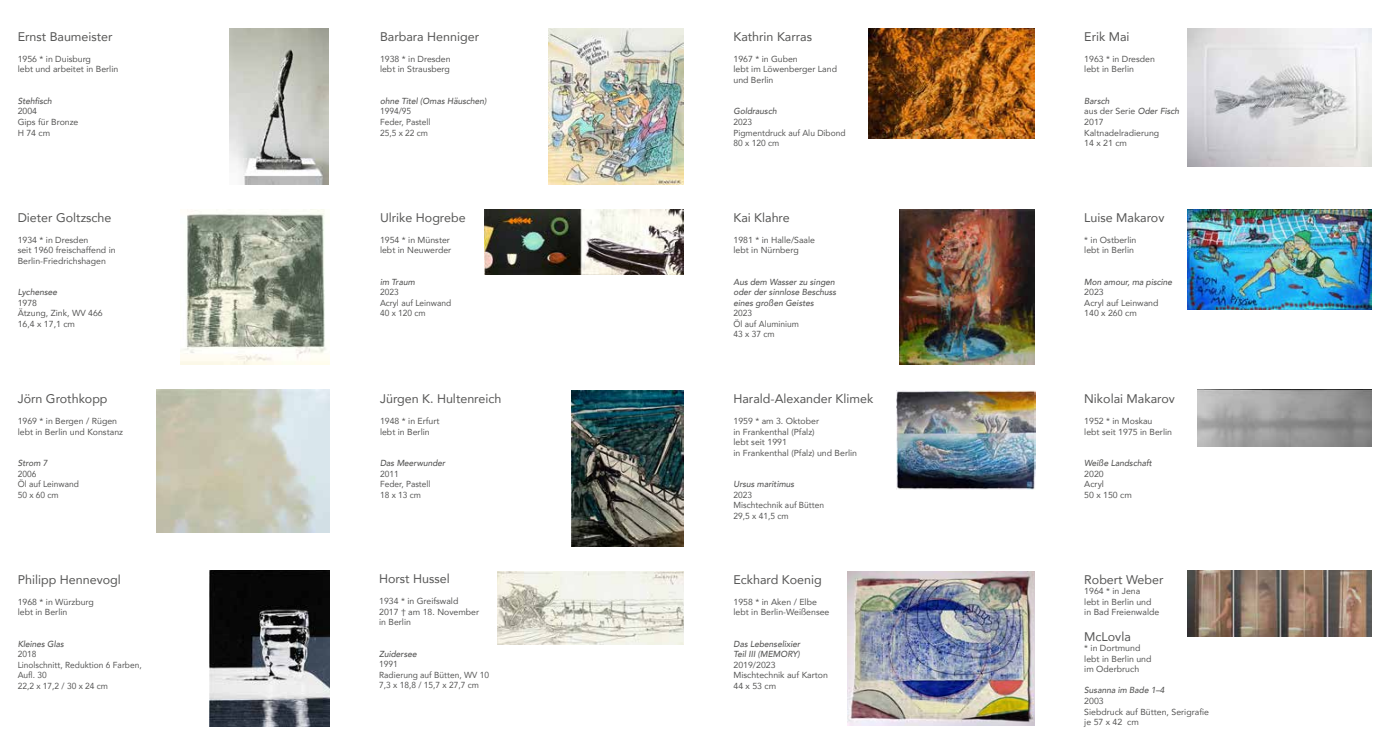
<style>
.page{position:relative;width:1389px;height:745px;background:#fff}
.page>*{position:absolute;margin:0;border:0;box-sizing:border-box;transform-origin:0 0}
.t1{font:12.5px "Avenir";color:#565655}
.t2{font:8.75px/10.5px "Avenir";color:#565655}
.t3{font:8.75px/10.5px "Avenir";color:#565655;scale:.96 1}
.t4{font:italic 500 8.75px/10.5px "Avenir";color:#565655;scale:.96 1}
.s1{font-weight:500;font-style:italic}
</style>
<div class="page">
<img style="left:229px;top:28px;width:100px;height:156px">
<img style="left:548px;top:28px;width:136px;height:156px">
<img style="left:868px;top:28px;width:166px;height:111px">
<img style="left:1188px;top:28px;width:183px;height:138px">
<svg style="left:156px;top:389px;width:1px;height:143px"></svg>
<img style="left:571px;top:390px;width:113px;height:156px">
<img style="left:897px;top:390px;width:138px;height:99px">
<img style="left:1197px;top:389px;width:174px;height:57px">
<img style="left:180px;top:209px;width:150px;height:155px">
<img style="left:484px;top:209px;width:200px;height:65px">
<img style="left:900px;top:209px;width:135px;height:155px">
<img style="left:1188px;top:209px;width:183px;height:100px">
<img style="left:210px;top:570px;width:120px;height:156px">
<img style="left:497px;top:571px;width:187px;height:73px">
<div style="left:845px;top:571px;width:190px;height:156px;background:linear-gradient(to right,#f7f1fd,#d0ccd7)"></div>
<img style="left:847px;top:571px;width:187px;height:154px">
<img style="left:1188px;top:570px;width:183px;height:66px">
<h1 class="t1" style="left:18px;top:26px;width:96px">Ernst Baumeister</h1>
<p class="t2" style="left:18px;top:53px;width:102px">1956 * in Duisburg<br>lebt und arbeitet in Berlin</p>
<p class="t4" style="left:18px;top:96px;width:37px">Stehfisch</p>
<p class="t2" style="left:18px;top:106px;width:62px">2004<br>Gips für Bronze<br>H 74 cm</p>
<h1 class="t1" style="left:18px;top:207px;width:95px">Dieter Goltzsche</h1>
<p class="t2" style="left:18px;top:234px;width:99px">1934 * in Dresden<br>seit 1960 freischaffend in<br>Berlin-Friedrichshagen</p>
<p class="t4" style="left:18px;top:287px;width:43px">Lychensee</p>
<p class="t2" style="left:18px;top:297px;width:87px">1978<br>Ätzung, Zink, WV 466<br>16,4 x 17,1 cm</p>
<h1 class="t1" style="left:18px;top:388px;width:91px">Jörn Grothkopp</h1>
<p class="t2" style="left:18px;top:415px;width:107px">1969 * in Bergen / Rügen lebt in Berlin und Konstanz</p>
<p class="t4" style="left:18px;top:457px;width:33px">Strom 7</p>
<p class="t3" style="left:18px;top:468px;width:65px">2006<br>Öl auf Leinwand<br>50 x 60 cm</p>
<h1 class="t1" style="left:18px;top:569px;width:105px">Philipp Hennevogl</h1>
<p class="t2" style="left:18px;top:596px;width:78px">1968 * in Würzburg lebt in Berlin</p>
<p class="t4" style="left:18px;top:638px;width:50px">Kleines Glas</p>
<p class="t3" style="left:18px;top:648px;width:131px">2018<br>Linolschnitt, Reduktion 6 Farben,<br>Aufl. 30<br>22,2 x 17,2 / 30 x 24 cm</p>
<h1 class="t1" style="left:380px;top:26px;width:101px">Barbara Henniger</h1>
<p class="t2" style="left:380px;top:53px;width:72px">1938 * in Dresden lebt in Strausberg</p>
<p class="t4" style="left:380px;top:96px;width:113px">ohne Titel (Omas Häuschen)</p>
<p class="t3" style="left:380px;top:106px;width:54px">1994/95<br>Feder, Pastell<br>25,5 x 22 cm</p>
<h1 class="t1" style="left:380px;top:207px;width:87px">Ulrike Hogrebe</h1>
<p class="t2" style="left:380px;top:234px;width:73px">1954 * in Münster lebt in Neuwerder</p>
<p class="t4" style="left:380px;top:276px;width:38px">im Traum</p>
<p class="t3" style="left:380px;top:287px;width:76px">2023<br>Acryl auf Leinwand<br>40 x 120 cm</p>
<h1 class="t1" style="left:380px;top:388px;width:123px">Jürgen K. Hultenreich</h1>
<p class="t2" style="left:380px;top:415px;width:61px">1948 * in Erfurt lebt in Berlin</p>
<p class="t4" style="left:380px;top:457px;width:70px">Das Meerwunder</p>
<p class="t3" style="left:380px;top:468px;width:54px">2011<br>Feder, Pastell<br>18 x 13 cm</p>
<h1 class="t1" style="left:379px;top:568px;width:72px">Horst Hussel</h1>
<p class="t2" style="left:379px;top:595px;width:102px">1934 * in Greifswald<br>2017 † am 18. November in Berlin</p>
<p class="t4" style="left:379px;top:648px;width:41px">Zuidersee</p>
<p class="t3" style="left:379px;top:658px;width:116px">1991<br>Radierung auf Bütten, WV 10<br>7,3 x 18,8 / 15,7 x 27,7 cm</p>
<h1 class="t1" style="left:733px;top:26px;width:80px">Kathrin Karras</h1>
<p class="t2" style="left:733px;top:53px;width:105px">1967 * in Guben<br>lebt im Löwenberger Land und Berlin</p>
<p class="t4" style="left:733px;top:106px;width:47px">Goldrausch</p>
<p class="t3" style="left:733px;top:116px;width:118px">2023<br>Pigmentdruck auf Alu Dibond<br>80 x 120 cm</p>
<h1 class="t1" style="left:733px;top:207px;width:58px">Kai Klahre</h1>
<p class="t2" style="left:733px;top:234px;width:83px">1981 * in Halle/Saale lebt in Nürnberg</p>
<p class="t4" style="left:733px;top:276px;width:109px">Aus dem Wasser zu singen oder der sinnlose Beschuss eines großen Geistes</p>
<p class="t3" style="left:733px;top:308px;width:70px">2023<br>Öl auf Aluminium<br>43 x 37 cm</p>
<h1 class="t1" style="left:733px;top:388px;width:141px">Harald-Alexander Klimek</h1>
<p class="t2" style="left:733px;top:415px;width:125px">1959 * am 3. Oktober<br>in Frankenthal (Pfalz)<br>lebt seit 1991<br>in Frankenthal (Pfalz) und Berlin</p>
<p class="t4" style="left:733px;top:478px;width:65px">Ursus maritimus</p>
<p class="t3" style="left:733px;top:489px;width:96px">2023<br>Mischtechnik auf Bütten<br>29,5 x 41,5 cm</p>
<h1 class="t1" style="left:733px;top:569px;width:90px">Eckhard Koenig</h1>
<p class="t2" style="left:733px;top:596px;width:98px">1958 * in Aken / Elbe lebt in Berlin-Weißensee</p>
<p class="t4" style="left:733px;top:638px;width:71px">Das Lebenselixier<br>Teil III (MEMORY)</p>
<p class="t2" style="left:733px;top:659px;width:96px">2019/2023<br>Mischtechnik auf Karton<br>44 x 53 cm</p>
<h1 class="t1" style="left:1084px;top:26px;width:47px">Erik Mai</h1>
<p class="t2" style="left:1084px;top:53px;width:72px">1963 * in Dresden lebt in Berlin</p>
<p class="t2" style="left:1084px;top:95px;width:97px"><span class="s1">Barsch<br></span>aus der Serie <span class="s1">Oder Fisch<br></span>2017<br>Kaltnadelradierung<br>14 x 21 cm</p>
<h1 class="t1" style="left:1084px;top:207px;width:82px">Luise Makarov</h1>
<p class="t2" style="left:1084px;top:234px;width:54px">* in Ostberlin lebt in Berlin</p>
<p class="t4" style="left:1084px;top:276px;width:93px">Mon amour, ma piscine</p>
<p class="t2" style="left:1084px;top:287px;width:76px">2023<br>Acryl auf Leinwand<br>140 x 260 cm</p>
<h1 class="t1" style="left:1084px;top:388px;width:92px">Nikolai Makarov</h1>
<p class="t2" style="left:1084px;top:415px;width:89px">1952 * in Moskau<br>lebt seit 1975 in Berlin</p>
<p class="t4" style="left:1084px;top:457px;width:72px">Weiße Landschaft</p>
<p class="t2" style="left:1084px;top:468px;width:49px">2020<br>Acryl<br>50 x 150 cm</p>
<h1 class="t1" style="left:1084px;top:569px;width:81px">Robert Weber</h1>
<p class="t2" style="left:1084px;top:585px;width:77px">1964 * in Jena<br>lebt in Berlin und in Bad Freienwalde</p>
<h1 class="t1" style="left:1084px;top:626px;width:48px">McLovla</h1>
<p class="t2" style="left:1084px;top:642px;width:69px">* in Dortmund lebt in Berlin und im Oderbruch</p>
<p class="t4" style="left:1084px;top:685px;width:85px">Susanna im Bade 1–4</p>
<p class="t2" style="left:1084px;top:695px;width:126px">2003<br>Siebdruck auf Bütten, Serigrafie je 57 x 42 cm</p>
</div>
